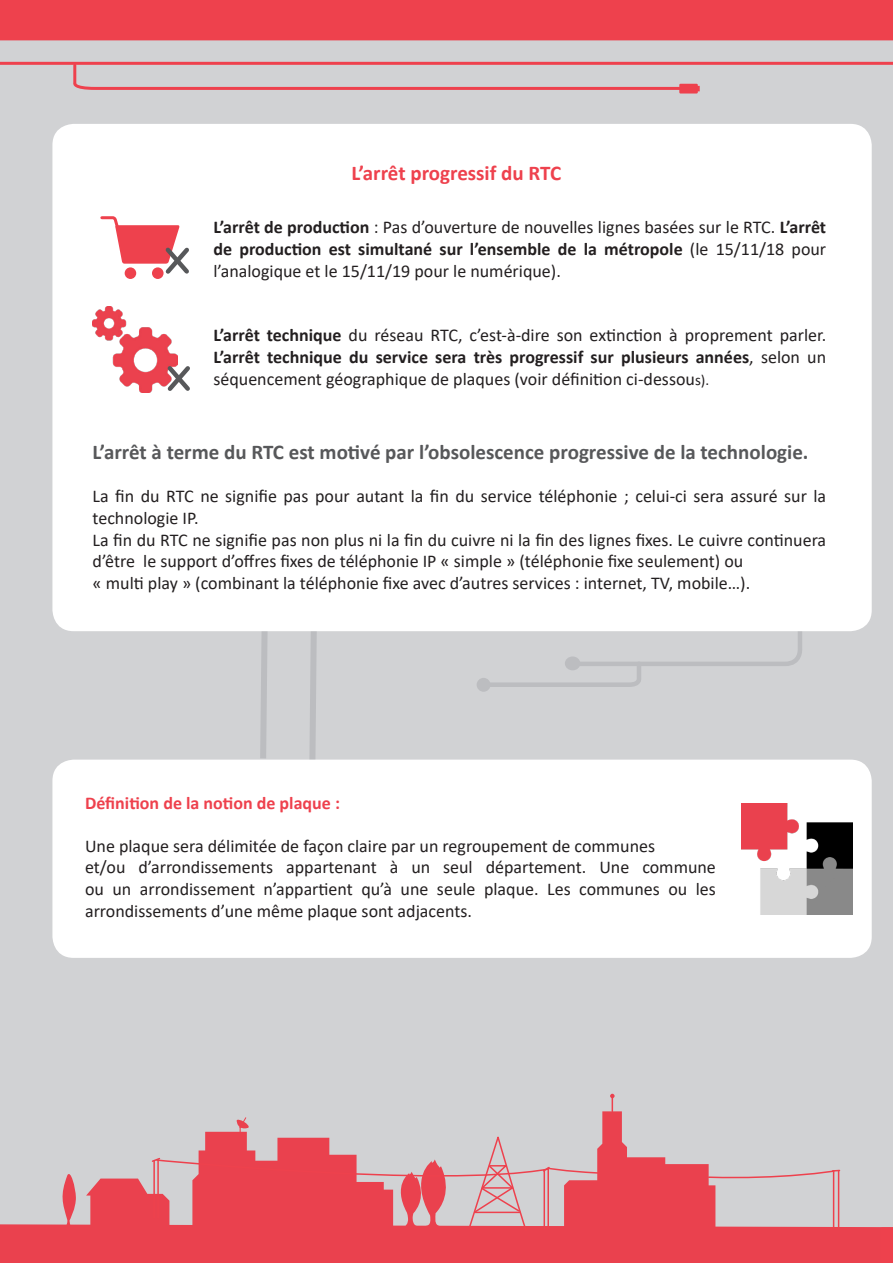
<style>
.page{position:relative;width:893px;height:1263px;background:#d1d2d4}
.page>*{position:absolute;margin:0;border:0;box-sizing:border-box;transform-origin:0 0}
.t1{font:700 21px "Calibri";color:#57585a}
.t2{font:700 21px "Calibri";color:#ee414d}
.t3{font:18px/21.6px "Calibri";color:#231f20;text-align:justify}
.t4{font:700 18px "Calibri";color:#ee414d}
.s1{font-weight:700}
.s2{font-size:15px}
</style>
<div class="page">
<svg style="left:306px;top:632px;width:15px;height:128px"></svg>
<svg style="left:257px;top:632px;width:14px;height:128px"></svg>
<div style="left:52px;top:760px;width:820px;height:198px;background:#fff;border-radius:21px"></div>
<img style="left:742px;top:803px;width:110px;height:111px">
<div style="left:0;top:0;width:893px;height:40px;background:#ee414d"></div>
<svg style="left:73px;top:65px;width:627px;height:29px"></svg>
<hr style="left:0;top:62px;width:893px;height:3px;background:#ee414d">
<svg style="left:488px;top:632px;width:314px;height:55px"></svg>
<div style="left:477px;top:678px;width:13px;height:14px;background:#bcbdc0;border-radius:50%"></div>
<div style="left:52px;top:124px;width:820px;height:507px;background:#fff;border-radius:21px"></div>
<svg style="left:100px;top:216px;width:89px;height:62px"></svg>
<img style="left:93px;top:306px;width:84px;height:86px">
<svg style="left:164px;top:362px;width:26px;height:30px"></svg>
<svg style="left:610px;top:1094px;width:5px;height:17px"></svg>
<svg style="left:0;top:1117px;width:893px;height:146px"></svg>
<p class="t2" style="left:351px;top:158px;width:211px">L’arrêt progressif du RTC</p>
<p class="t3" style="left:213px;top:216px;width:614px"><span class="s1">L’arrêt de production</span> : Pas d’ouverture de nouvelles lignes basées sur le RTC. <span class="s1">L’arrêt de production est simultané sur l’ensemble de la métropole</span> (le 15/11/18 pour l’analogique et le 15/11/19 pour le numérique).</p>
<p class="t3" style="left:213px;top:324px;width:614px"><span class="s1">L’arrêt technique</span> du réseau RTC, c’est-à-dire son extinction à proprement parler.<br><span class="s1">L’arrêt technique du service sera très progressif sur plusieurs années</span>, selon un séquencement géographique de plaques (voir définition ci-dessou<span class="s2">s).</span></p>
<p class="t1" style="left:93px;top:437px;width:717px">L’arrêt à terme du RTC est motivé par l’obsolescence progressive de la technologie.</p>
<p class="t3" style="left:93px;top:485px;width:735px">La fin du RTC ne signifie pas pour autant la fin du service téléphonie ; celui-ci sera assuré sur la technologie IP.</p>
<p class="t3" style="left:93px;top:528px;width:735px">La fin du RTC ne signifie pas non plus ni la fin du cuivre ni la fin des lignes fixes. Le cuivre continuera d’être le support d’offres fixes de téléphonie IP « simple » (téléphonie fixe seulement) ou</p>
<p class="t3" style="left:93px;top:571px;width:659px">« multi play » (combinant la téléphonie fixe avec d’autres services : internet, TV, mobile…).</p>
<p class="t4" style="left:85px;top:790px;width:256px">Définition de la notion de plaque :</p>
<p class="t3" style="left:85px;top:834px;width:572px">Une plaque sera délimitée de façon claire par un regroupement de communes</p>
<p class="t3" style="left:85px;top:856px;width:632px">et/ou d’arrondissements appartenant à un seul département. Une commune ou un arrondissement n’appartient qu’à une seule plaque. Les communes ou les arrondissements d’une même plaque sont adjacents.</p>
</div>
